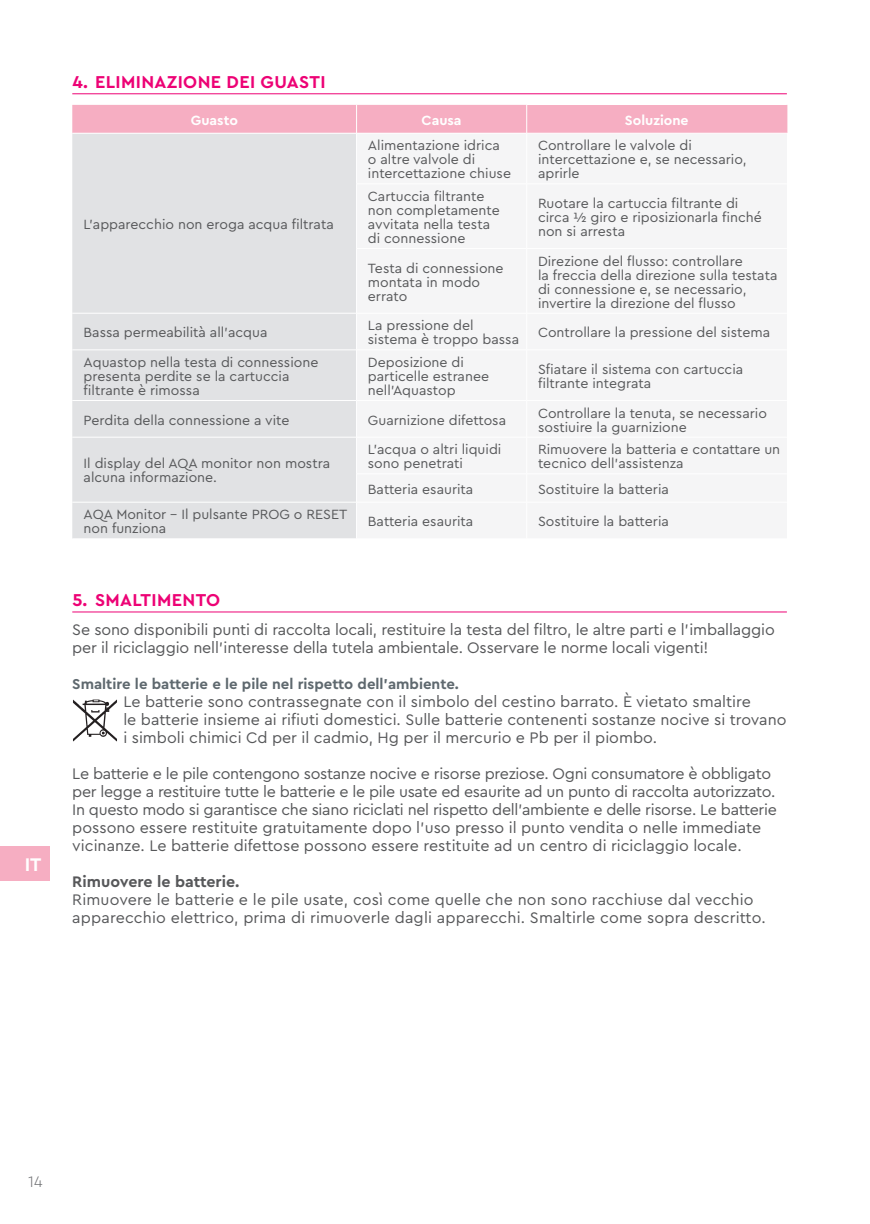
<style>
.page{position:relative;width:870px;height:1224px;background:#fff}
.page>*{position:absolute;margin:0;border:0;box-sizing:border-box;transform-origin:0 0}
.t1{font:700 19.2px "Cera PRO";color:#fff}
.t2{font:700 18px "Cera PRO";letter-spacing:.02em;color:#ed0275}
.body_DE{font:16px/18px "Cera PRO";letter-spacing:-.01em;color:#57585a}
.body_EN{font:16px/18px "Cera PRO";letter-spacing:.01em;color:#57585a}
.body_DE-2{font:700 16px "Cera PRO";color:#57585a}
.t3{font:300 16px "Cera PRO";color:#6c6d70}
.body_DE-3{font:700 15px "Cera PRO";color:#5f696f}
.Tabelle_Body_Links_D{font:14px/14px "Cera PRO";color:#57585a}
.Tabellenkopf_DE{font:700 14px "Cera PRO";color:#fff}
</style>
<div class="page">
<div style="left:0;top:846px;width:16px;height:34px;background:#f6aec2"></div>
<div style="left:16px;top:846px;width:34px;height:34px;background:#f6aec2"></div>
<hr style="left:72px;top:93px;width:715px;height:1px;background:#ed0275">
<hr style="left:72px;top:612px;width:715px;height:1px;background:#ed0275">
<div style="left:527px;top:105px;width:260px;height:28px;background:#f6aec2"></div>
<div style="left:72px;top:134px;width:284px;height:404px;background:#e1e2e4"></div>
<hr style="left:72px;top:313px;width:284px;height:1px;background:#fff">
<hr style="left:72px;top:349px;width:284px;height:1px;background:#fff">
<hr style="left:72px;top:400px;width:284px;height:1px;background:#fff">
<hr style="left:72px;top:437px;width:284px;height:1px;background:#fff">
<hr style="left:72px;top:502px;width:284px;height:1px;background:#fff">
<div style="left:72px;top:105px;width:455px;height:28px;background:#f6aec2"></div>
<img style="left:73px;top:699px;width:44px;height:43px">
<h1 class="t1" style="left:25px;top:852px;width:18px">IT</h1>
<p class="t2" style="left:72px;top:70px;width:255px">4. ELIMINAZIONE DEI GUASTI</p>
<p class="Tabellenkopf_DE" style="left:191px;top:111px;width:49px">Guasto</p>
<p class="Tabellenkopf_DE" style="left:421px;top:111px;width:42px">Causa</p>
<p class="Tabellenkopf_DE" style="left:625px;top:111px;width:65px">Soluzione</p>
<p class="Tabelle_Body_Links_D" style="left:84px;top:217px;width:252px">L’apparecchio non eroga acqua filtrata</p>
<p class="Tabelle_Body_Links_D" style="left:84px;top:325px;width:185px">Bassa permeabilità all'acqua</p>
<p class="Tabelle_Body_Links_D" style="left:84px;top:354px;width:236px">Aquastop nella testa di connessione</p>
<p class="Tabelle_Body_Links_D" style="left:84px;top:368px;width:207px">presenta perdite se la cartuccia</p>
<p class="Tabelle_Body_Links_D" style="left:84px;top:382px;width:118px">filtrante è rimossa</p>
<p class="Tabelle_Body_Links_D" style="left:368px;top:138px;width:134px">Alimentazione idrica</p>
<p class="Tabelle_Body_Links_D" style="left:368px;top:152px;width:109px">o altre valvole di</p>
<p class="Tabelle_Body_Links_D" style="left:368px;top:166px;width:145px">intercettazione chiuse</p>
<p class="Tabelle_Body_Links_D" style="left:368px;top:189px;width:118px">Cartuccia filtrante</p>
<p class="Tabelle_Body_Links_D" style="left:368px;top:203px;width:133px">non completamente</p>
<p class="Tabelle_Body_Links_D" style="left:368px;top:217px;width:124px">avvitata nella testa</p>
<p class="Tabelle_Body_Links_D" style="left:368px;top:231px;width:99px">di connessione</p>
<p class="Tabelle_Body_Links_D" style="left:368px;top:260px;width:137px">Testa di connessione</p>
<p class="Tabelle_Body_Links_D" style="left:368px;top:274px;width:114px">montata in modo</p>
<p class="Tabelle_Body_Links_D" style="left:368px;top:288px;width:41px">errato</p>
<p class="Tabelle_Body_Links_D" style="left:368px;top:318px;width:107px">La pressione del</p>
<p class="Tabelle_Body_Links_D" style="left:368px;top:332px;width:153px">sistema è troppo bassa</p>
<p class="Tabelle_Body_Links_D" style="left:368px;top:354px;width:98px">Deposizione di</p>
<p class="Tabelle_Body_Links_D" style="left:368px;top:368px;width:123px">particelle estranee</p>
<p class="Tabelle_Body_Links_D" style="left:368px;top:382px;width:89px">nell'Aquastop</p>
<p class="Tabelle_Body_Links_D" style="left:538px;top:138px;width:155px">Controllare le valvole di</p>
<p class="Tabelle_Body_Links_D" style="left:538px;top:152px;width:210px">intercettazione e, se necessario,</p>
<p class="Tabelle_Body_Links_D" style="left:538px;top:166px;width:43px">aprirle</p>
<p class="Tabelle_Body_Links_D" style="left:538px;top:196px;width:202px">Ruotare la cartuccia filtrante di</p>
<p class="Tabelle_Body_Links_D" style="left:538px;top:210px;width:225px">circa ½ giro e riposizionarla finché</p>
<p class="Tabelle_Body_Links_D" style="left:538px;top:224px;width:89px">non si arresta</p>
<p class="Tabelle_Body_Links_D" style="left:538px;top:253px;width:206px">Direzione del flusso: controllare</p>
<p class="Tabelle_Body_Links_D" style="left:538px;top:267px;width:241px">la freccia della direzione sulla testata</p>
<p class="Tabelle_Body_Links_D" style="left:538px;top:281px;width:210px">di connessione e, se necessario,</p>
<p class="Tabelle_Body_Links_D" style="left:538px;top:295px;width:199px">invertire la direzione del flusso</p>
<p class="Tabelle_Body_Links_D" style="left:538px;top:325px;width:234px">Controllare la pressione del sistema</p>
<p class="Tabelle_Body_Links_D" style="left:538px;top:361px;width:207px">Sfiatare il sistema con cartuccia</p>
<p class="Tabelle_Body_Links_D" style="left:538px;top:375px;width:115px">filtrante integrata</p>
<p class="Tabelle_Body_Links_D" style="left:84px;top:412px;width:207px">Perdita della connessione a vite</p>
<p class="Tabelle_Body_Links_D" style="left:368px;top:412px;width:140px">Guarnizione difettosa</p>
<p class="Tabelle_Body_Links_D" style="left:538px;top:405px;width:230px">Controllare la tenuta, se necessario</p>
<p class="Tabelle_Body_Links_D" style="left:538px;top:419px;width:150px">sostiuire la guarnizione</p>
<p class="Tabelle_Body_Links_D" style="left:84px;top:456px;width:248px">Il display del AQA monitor non mostra alcuna informazione.</p>
<p class="Tabelle_Body_Links_D" style="left:368px;top:442px;width:135px">L'acqua o altri liquidi sono penetrati</p>
<p class="Tabelle_Body_Links_D" style="left:538px;top:442px;width:244px">Rimuovere la batteria e contattare un tecnico dell'assistenza</p>
<p class="Tabelle_Body_Links_D" style="left:368px;top:481px;width:107px">Batteria esaurita</p>
<p class="Tabelle_Body_Links_D" style="left:538px;top:481px;width:132px">Sostituire la batteria</p>
<p class="Tabelle_Body_Links_D" style="left:84px;top:507px;width:265px">AQA Monitor - Il pulsante PROG o RESET non funziona</p>
<p class="Tabelle_Body_Links_D" style="left:368px;top:514px;width:107px">Batteria esaurita</p>
<p class="Tabelle_Body_Links_D" style="left:538px;top:514px;width:132px">Sostituire la batteria</p>
<p class="t2" style="left:72px;top:588px;width:149px">5. SMALTIMENTO</p>
<p class="body_DE" style="left:72px;top:620px;width:704px">Se sono disponibili punti di raccolta locali, restituire la testa del filtro, le altre parti e l'imballaggio per il riciclaggio nell'interesse della tutela ambientale. Osservare le norme locali vigenti!</p>
<p class="body_DE-3" style="left:72px;top:674px;width:388px">Smaltire le batterie e le pile nel rispetto dell'ambiente.</p>
<p class="body_DE" style="left:123px;top:692px;width:629px">Le batterie sono contrassegnate con il simbolo del cestino barrato. È vietato smaltire</p>
<p class="body_DE" style="left:123px;top:710px;width:664px">le batterie insieme ai rifiuti domestici. Sulle batterie contenenti sostanze nocive si trovano</p>
<p class="body_DE" style="left:123px;top:728px;width:535px">i simboli chimici Cd per il cadmio, Hg per il mercurio e Pb per il piombo.</p>
<p class="body_DE" style="left:72px;top:764px;width:706px">Le batterie e le pile contengono sostanze nocive e risorse preziose. Ogni consumatore è obbligato per legge a restituire tutte le batterie e le pile usate ed esaurite ad un punto di raccolta autorizzato.<br>In questo modo si garantisce che siano riciclati nel rispetto dell'ambiente e delle risorse. Le batterie possono essere restituite gratuitamente dopo l'uso presso il punto vendita o nelle immediate vicinanze. Le batterie difettose possono essere restituite ad un centro di riciclaggio locale.</p>
<p class="body_DE-2" style="left:72px;top:871px;width:169px">Rimuovere le batterie.</p>
<p class="body_EN" style="left:72px;top:890px;width:695px">Rimuovere le batterie e le pile usate, così come quelle che non sono racchiuse dal vecchio apparecchio elettrico, prima di rimuoverle dagli apparecchi. Smaltirle come sopra descritto.</p>
<p class="t3" style="left:28px;top:1170px;width:16px">14</p>
</div>
